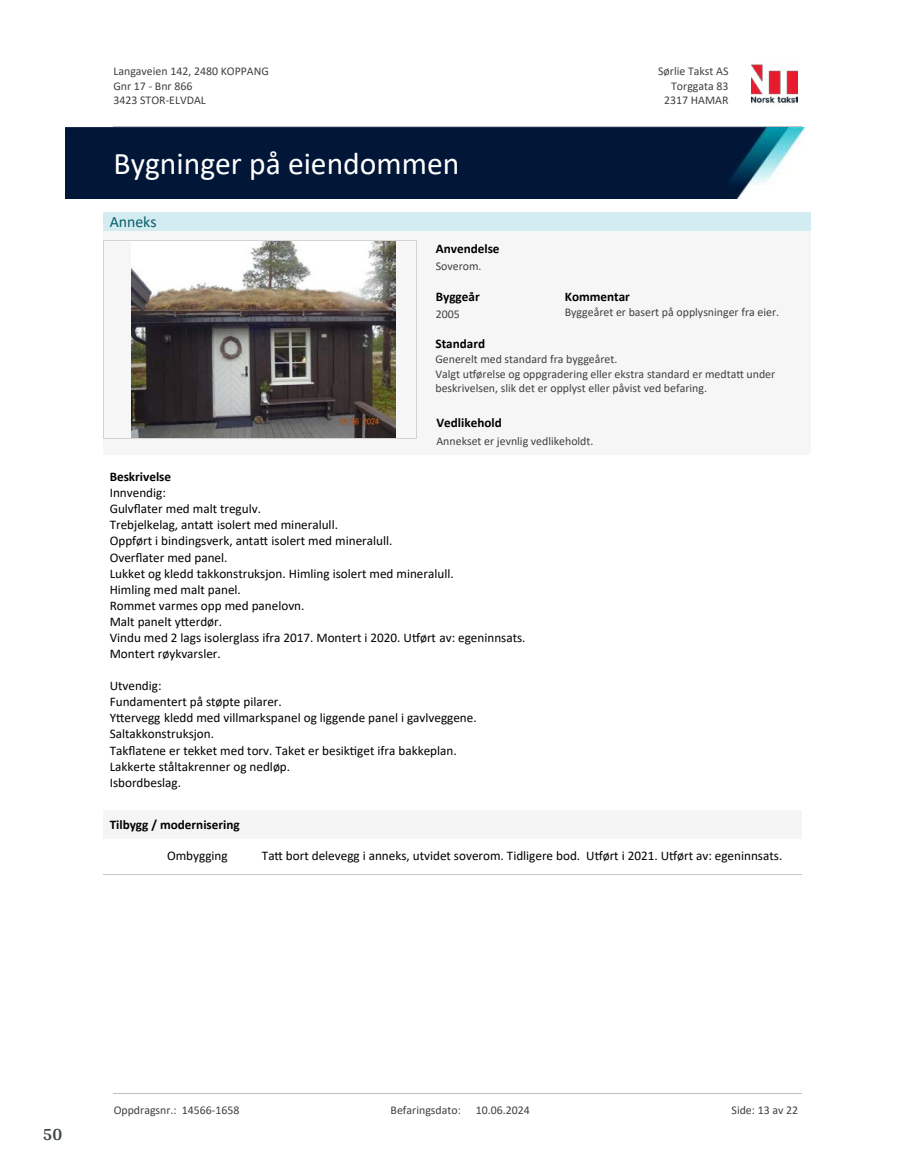
<style>
.page{position:relative;width:915px;height:1172px;background:#fff}
.page>*{position:absolute;margin:0;border:0;box-sizing:border-box;transform-origin:0 0}
.t1{font:31.65px "Calibri";color:#fff}
.t2{font:700 18px "Arya";color:#414749}
.t3{font:15.75px "Calibri";color:#065c69}
.t4{font:13.2px/16px "Calibri";color:#000}
.t5{font:700 13.2px "Calibri";color:#000}
.t6{font:11.85px/14.4px "Calibri";color:#404040}
</style>
<div class="page">
<img style="left:65px;top:128px;width:739px;height:71px">
<div style="left:103px;top:212px;width:706px;height:19px;background:#d3ecf1"></div>
<div style="left:103px;top:231px;width:706px;height:223px;background:#f6f6f6"></div>
<img style="left:131px;top:242px;width:264px;height:196px">
<hr style="left:103px;top:241px;width:1px;height:197px;background:#d3d3d3">
<hr style="left:416px;top:241px;width:1px;height:197px;background:#d3d3d3">
<hr style="left:103px;top:241px;width:313px;height:1px;background:#d3d3d3">
<hr style="left:103px;top:438px;width:313px;height:1px;background:#d3d3d3">
<div style="left:103px;top:810px;width:697px;height:28px;background:#f5f5f5"></div>
<hr style="left:103px;top:874px;width:697px;height:1px;background:#c7c7c7">
<img style="left:751px;top:64px;width:46px;height:40px">
<hr style="left:113px;top:127px;width:688px;height:1px;background:#c0c0c0">
<hr style="left:113px;top:1093px;width:688px;height:1px;background:#c0c0c0">
<p class="t6" style="left:113px;top:64px;width:157px">Langaveien 142, 2480 KOPPANG<br>Gnr 17 - Bnr 866<br>3423 STOR-ELVDAL</p>
<p class="t6" style="left:658px;top:64px;width:72px">Sørlie Takst AS</p>
<p class="t6" style="left:671px;top:78px;width:59px">Torggata 83</p>
<p class="t6" style="left:664px;top:93px;width:66px">2317 HAMAR</p>
<h1 class="t1" style="left:113px;top:142px;width:347px">Bygninger på eiendommen</h1>
<p class="t3" style="left:110px;top:211px;width:48px">Anneks</p>
<p class="t5" style="left:435px;top:240px;width:65px">Anvendelse</p>
<p class="t6" style="left:435px;top:259px;width:47px">Soverom.</p>
<p class="t5" style="left:435px;top:287px;width:45px">Byggeår</p>
<p class="t5" style="left:564px;top:287px;width:67px">Kommentar</p>
<p class="t6" style="left:435px;top:306px;width:26px">2005</p>
<p class="t6" style="left:564px;top:304px;width:216px">Byggeåret er basert på opplysninger fra eier.</p>
<p class="t6" style="left:435px;top:352px;width:341px">Generelt med standard fra byggeåret.<br>Valgt u琀昀ørelse og oppgradering eller ekstra standard er medta琀琀 under beskrivelsen, slik det er opplyst eller påvist ved befaring.</p>
<p class="t5" style="left:435px;top:334px;width:51px">Standard</p>
<p class="t5" style="left:436px;top:413px;width:67px">Vedlikehold</p>
<p class="t6" style="left:436px;top:433px;width:158px">Annekset er jevnlig vedlikeholdt.</p>
<p class="t5" style="left:110px;top:467px;width:63px">Beskrivelse</p>
<p class="t4" style="left:110px;top:484px;width:417px">Innvendig:<br>Gulv昀氀ater med malt tregulv.<br>Trebjelkelag, anta琀琀 isolert med mineralull.<br>Oppført i bindingsverk, anta琀琀 isolert med mineralull.<br>Over昀氀ater med panel.<br>Lukket og kledd takkonstruksjon. Himling isolert med mineralull.<br>Himling med malt panel.<br>Rommet varmes opp med panelovn.<br>Malt panelt y琀琀erdør.<br>Vindu med 2 lags isolerglass ifra 2017. Montert i 2020. U琀昀ørt av: egeninnsats.<br>Montert røykvarsler.</p>
<p class="t4" style="left:110px;top:677px;width:368px">Utvendig:<br>Fundamentert på støpte pilarer.<br>Y琀琀ervegg kledd med villmarkspanel og liggende panel i gavlveggene.<br>Saltakkonstruksjon.<br>Tak昀氀atene er tekket med torv. Taket er besik琀椀get ifra bakkeplan.<br>Lakkerte ståltakrenner og nedløp.<br>Isbordbeslag.</p>
<p class="t5" style="left:110px;top:815px;width:131px">Tilbygg / modernisering</p>
<p class="t4" style="left:167px;top:847px;width:62px">Ombygging</p>
<p class="t4" style="left:262px;top:847px;width:521px">Ta琀琀 bort delevegg i anneks, utvidet soverom. Tidligere bod. U琀昀ørt i 2021. U琀昀ørt av: egeninnsats.</p>
<h2 class="t2" style="left:43px;top:1123px;width:21px">50</h2>
<p class="t6" style="left:114px;top:1103px;width:127px">Oppdragsnr.: 14566-1658</p>
<p class="t6" style="left:390px;top:1103px;width:72px">Befaringsdato:</p>
<p class="t6" style="left:475px;top:1103px;width:55px">10.06.2024</p>
<p class="t6" style="left:731px;top:1103px;width:68px">Side: 13 av 22</p>
</div>
